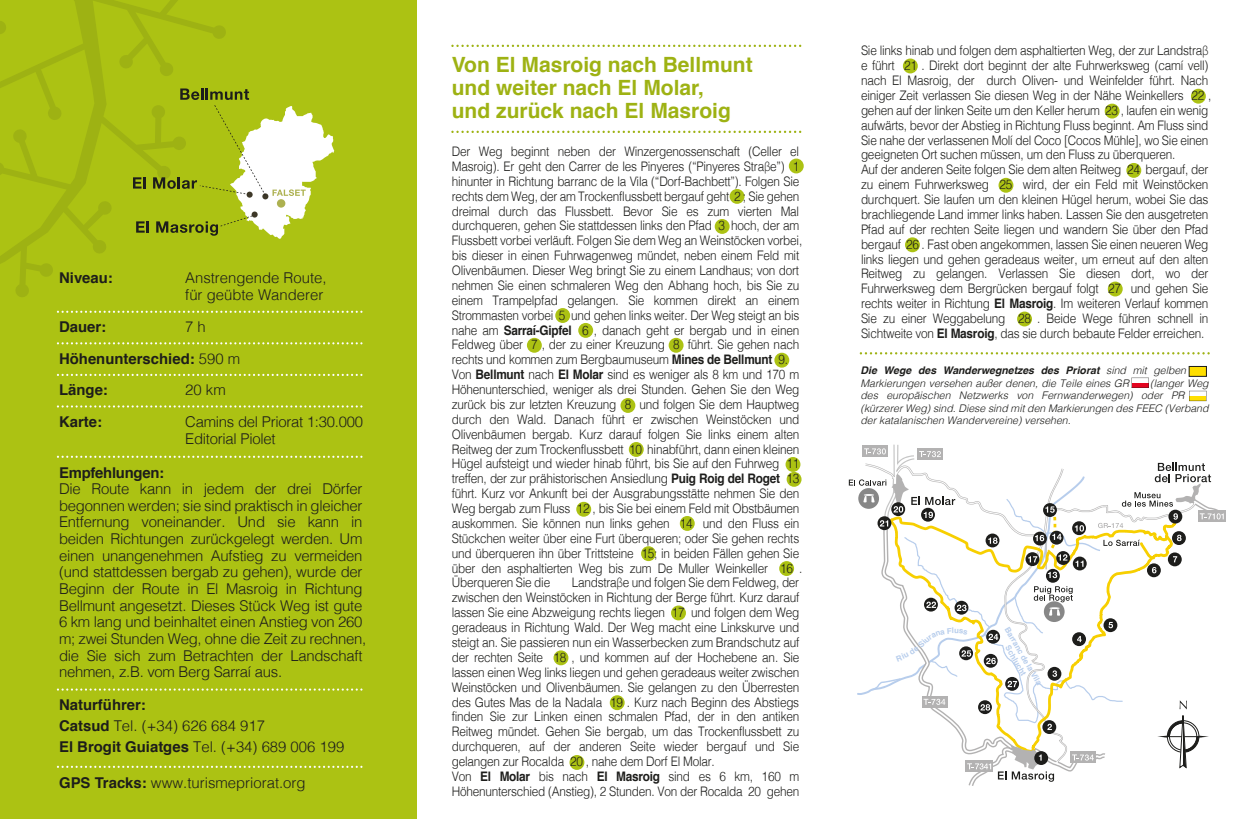
<style>
.page{position:relative;width:1241px;height:819px;background:#fff}
.page>*{position:absolute;margin:0;border:0;box-sizing:border-box;transform-origin:0 0}
.t1{font:700 21px/22.8px "Helvetica";color:#9eb213}
.t2{font:300 14.88px/16.6px "Helvetica";letter-spacing:-.02em;color:#1d1d1b}
.t3{font:300 14.88px/21px "Helvetica";color:#1d1d1b}
.t4{font:700 14.88px/31.5px "Helvetica";color:#1d1d1b}
.t5{font:700 14.88px "Helvetica";letter-spacing:-.02em;color:#1d1d1b}
.t6{font:300 13.12px/14.9px "Helvetica";letter-spacing:-.02em;color:#1d1d1b;scale:.9 1}
.t7{font:italic 300 10.5px/12.6px "Helvetica";color:#1d1d1b}
.t8{font:700 7.88px/8.8px "Helvetica";color:#b7cdec;text-align:center}
.s1{font-weight:300}
.s2{font-weight:700}
.s3{font-family:"Myriad Pro"}
</style>
<div class="page">
<div style="left:788px;top:158px;width:15px;height:15px;background:#acc213;border-radius:50%"></div>
<div style="left:729px;top:189px;width:15px;height:15px;background:#acc213;border-radius:50%"></div>
<div style="left:714px;top:219px;width:15px;height:15px;background:#acc213;border-radius:50%"></div>
<div style="left:555px;top:308px;width:15px;height:15px;background:#acc213;border-radius:50%"></div>
<div style="left:578px;top:323px;width:15px;height:15px;background:#acc213;border-radius:50%"></div>
<div style="left:527px;top:338px;width:14px;height:15px;background:#acc213;border-radius:50%"></div>
<div style="left:668px;top:338px;width:15px;height:15px;background:#acc213;border-radius:50%"></div>
<div style="left:774px;top:353px;width:15px;height:14px;background:#acc213;border-radius:50%"></div>
<div style="left:620px;top:398px;width:15px;height:15px;background:#acc213;border-radius:50%"></div>
<div style="left:628px;top:442px;width:15px;height:15px;background:#acc213;border-radius:50%"></div>
<div style="left:785px;top:457px;width:15px;height:15px;background:#acc213;border-radius:50%"></div>
<div style="left:786px;top:472px;width:15px;height:14px;background:#acc213;border-radius:50%"></div>
<div style="left:679px;top:516px;width:15px;height:15px;background:#acc213;border-radius:50%"></div>
<div style="left:641px;top:546px;width:15px;height:15px;background:#acc213;border-radius:50%"></div>
<div style="left:779px;top:561px;width:15px;height:15px;background:#acc213;border-radius:50%"></div>
<div style="left:671px;top:605px;width:15px;height:15px;background:#acc213;border-radius:50%"></div>
<div style="left:553px;top:650px;width:15px;height:15px;background:#acc213;border-radius:50%"></div>
<div style="left:609px;top:695px;width:15px;height:15px;background:#acc213;border-radius:50%"></div>
<div style="left:569px;top:755px;width:15px;height:14px;background:#acc213;border-radius:50%"></div>
<div style="left:576px;top:502px;width:15px;height:14px;background:#acc213;border-radius:50%"></div>
<div style="left:0;top:0;width:417px;height:819px;background:#acc213"></div>
<svg style="left:0;top:0;width:226px;height:312px"></svg>
<svg style="left:451px;top:131px;width:350px;height:2px"></svg>
<svg style="left:451px;top:45px;width:350px;height:2px"></svg>
<svg style="left:859px;top:352px;width:350px;height:2px"></svg>
<div style="left:1188px;top:366px;width:18px;height:10px;background:#ffdf00"></div>
<div style="left:1188px;top:366px;width:18px;height:10px;border:1px solid #1d1d1b"></div>
<svg style="left:1189px;top:391px;width:17px;height:10px"></svg>
<svg style="left:1131px;top:377px;width:17px;height:11px"></svg>
<svg style="left:57px;top:765px;width:305px;height:2px"></svg>
<svg style="left:57px;top:688px;width:305px;height:2px"></svg>
<svg style="left:57px;top:455px;width:305px;height:3px"></svg>
<svg style="left:57px;top:405px;width:305px;height:2px"></svg>
<svg style="left:57px;top:374px;width:305px;height:2px"></svg>
<svg style="left:57px;top:342px;width:305px;height:2px"></svg>
<svg style="left:57px;top:311px;width:305px;height:2px"></svg>
<svg style="left:133px;top:88px;width:201px;height:151px"></svg>
<hr style="left:893px;top:444px;width:1px;height:33px;background:#c6c6c6">
<svg style="left:1223px;top:510px;width:2px;height:12px"></svg>
<div style="left:902px;top:59px;width:15px;height:14px;background:#acc213;border-radius:50%"></div>
<div style="left:1190px;top:89px;width:15px;height:15px;background:#acc213;border-radius:50%"></div>
<div style="left:1104px;top:104px;width:15px;height:14px;background:#acc213;border-radius:50%"></div>
<div style="left:1126px;top:163px;width:15px;height:15px;background:#acc213;border-radius:50%"></div>
<div style="left:998px;top:178px;width:15px;height:15px;background:#acc213;border-radius:50%"></div>
<div style="left:904px;top:237px;width:15px;height:15px;background:#acc213;border-radius:50%"></div>
<div style="left:1107px;top:281px;width:15px;height:15px;background:#acc213;border-radius:50%"></div>
<div style="left:1016px;top:311px;width:15px;height:15px;background:#acc213;border-radius:50%"></div>
<svg style="left:848px;top:445px;width:375px;height:341px"></svg>
<p class="t4" style="left:59px;top:262px;width:55px">Niveau:</p>
<p class="t3" style="left:185px;top:267px;width:143px;line-height:17.8px">Anstrengende Route, für geübte Wanderer</p>
<p class="t4" style="left:59px;top:311px;width:49px">Dauer:</p>
<p class="t4" style="left:59px;top:311px;width:183px;text-indent:126px"><span class="s1">7 h<br></span>Höhenunterschied: <span class="s1">590 m<br></span>Länge:</p>
<p class="t2" style="left:185px;top:380px;width:42px">20 km</p>
<p class="t4" style="left:59px;top:406px;width:44px">Karte:</p>
<p class="t2" style="left:185px;top:411px;width:179px;line-height:17.8px">Camins del Priorat 1:30.000<br>Editorial Piolet</p>
<p class="t5" style="left:59px;top:460px;width:107px">Empfehlungen:</p>
<p class="t2" style="left:59px;top:479px;width:309px">Die Route kann in jedem der drei Dörfer begonnen werden; sie sind praktisch in gleicher Entfernung voneinander. Und sie kann in beiden Richtungen zurückgelegt werden. Um einen unangenehmen Aufstieg zu vermeiden (und stattdessen bergab zu gehen), wurde der Beginn der Route in El Masroig in Richtung Bellmunt angesetzt. Dieses Stück Weg ist gute 6 km lang und beinhaltet einen Anstieg von 260 m; zwei Stunden Weg, ohne die Zeit zu rechnen, die Sie sich zum Betrachten der Landschaft nehmen, z.B. vom Berg Sarraí aus.</p>
<p class="t3" style="left:59px;top:693px;width:287px"><span class="s2">Naturführer:<br>Catsud</span> Tel. (+34) 626 684 917<br><span class="s2">El Brogit Guiatges</span> Tel. (+34) 689 006 199</p>
<p class="t3" style="left:59px;top:770px;width:248px"><span class="s2">GPS Tracks:</span> www.turismepriorat.org</p>
<h1 class="t1" style="left:452px;top:53px;width:302px">Von El Masroig nach Bellmunt und weiter nach El Molar,<br>und zurück nach El Masroig</h1>
<p class="t6" style="left:451px;top:143px;width:391px">Der Weg beginnt neben der Winzergenossenschaft (Celler el Masroig). Er geht den Carrer de les Pinyeres (“Pinyeres Stra<span class="s3">β</span>e”) 1 hinunter in Richtung barranc de la Vila (“Dorf-Bachbett”). Folgen Sie rechts dem Weg, der am Trockenflussbett bergauf geht 2 ; Sie gehen dreimal durch das Flussbett. Bevor Sie es zum vierten Mal durchqueren, gehen Sie stattdessen links den Pfad 3 hoch, der am Flussbett vorbei verläuft. Folgen Sie dem Weg an Weinstöcken vorbei, bis dieser in einen Fuhrwagenweg mündet, neben einem Feld mit Olivenbäumen. Dieser Weg bringt Sie zu einem Landhaus; von dort nehmen Sie einen schmaleren Weg den Abhang hoch, bis Sie zu einem Trampelpfad gelangen. Sie kommen direkt an einem Strommasten vorbei 5 und gehen links weiter. Der Weg steigt an bis nahe am <span class="s2">Sarraí-Gipfel</span> 6 , danach geht er bergab und in einen Feldweg über 7 , der zu einer Kreuzung 8 führt. Sie gehen nach rechts und kommen zum Bergbaumuseum <span class="s2">Mines de Bellmunt</span> 9.<br>Von <span class="s2">Bellmunt</span> nach <span class="s2">El Molar</span> sind es weniger als 8 km und 170 m Höhenunterschied, weniger als drei Stunden. Gehen Sie den Weg zurück bis zur letzten Kreuzung 8 und folgen Sie dem Hauptweg durch den Wald. Danach führt er zwischen Weinstöcken und Olivenbäumen bergab. Kurz darauf folgen Sie links einem alten Reitweg der zum Trockenflussbett 10 hinabführt, dann einen kleinen Hügel aufsteigt und wieder hinab führt, bis Sie auf den Fuhrweg 11 treffen, der zur prähistorischen Ansiedlung <span class="s2">Puig Roig del Roget</span> 13 führt. Kurz vor Ankunft bei der Ausgrabungsstätte nehmen Sie den Weg bergab zum Fluss 12 , bis Sie bei einem Feld mit Obstbäumen auskommen. Sie können nun links gehen 14 und den Fluss ein Stückchen weiter über eine Furt überqueren; oder Sie gehen rechts und überqueren ihn über Trittsteine 15; in beiden Fällen gehen Sie über den asphaltierten Weg bis zum De Muller Weinkeller 16 .<br>Überqueren Sie die</p>
<p class="t6" style="left:451px;top:574px;width:387px;text-indent:120px">Landstra<span class="s3">β</span>e und folgen Sie dem Feldweg, der zwischen den Weinstöcken in Richtung der Berge führt. Kurz darauf lassen Sie eine Abzweigung rechts liegen 17 und folgen dem Weg geradeaus in Richtung Wald. Der Weg macht eine Linkskurve und steigt an. Sie passieren nun ein Wasserbecken zum Brandschutz auf der rechten Seite 18 , und kommen auf der Hochebene an. Sie lassen einen Weg links liegen und gehen geradeaus weiter zwischen Weinstöcken und Olivenbäumen. Sie gelangen zu den Überresten des Gutes Mas de la Nadala 19 . Kurz nach Beginn des Abstiegs finden Sie zur Linken einen schmalen Pfad, der in den antiken Reitweg mündet. Gehen Sie bergab, um das Trockenflussbett zu durchqueren, auf der anderen Seite wieder bergauf und Sie gelangen zur Rocalda 20 , nahe dem Dorf El Molar.<br>Von <span class="s2">El Molar</span> bis nach <span class="s2">El Masroig</span> sind es 6 km, 160 m Höhenunterschied (Anstieg), 2 Stunden. Von der Rocalda 20 gehen</p>
<p class="t6" style="left:860px;top:42px;width:391px">Sie links hinab und folgen dem asphaltierten Weg, der zur Landstra<span class="s3">β </span>e führt 21 . Direkt dort beginnt der alte Fuhrwerksweg (camí vell) nach El Masroig, der durch Oliven- und Weinfelder führt. Nach einiger Zeit verlassen Sie diesen Weg in der Nähe Weinkellers 22 , gehen auf der linken Seite um den Keller herum 23 , laufen ein wenig aufwärts, bevor der Abstieg in Richtung Fluss beginnt. Am Fluss sind Sie nahe der verlassenen Molí del Coco [Cocos Mühle], wo Sie einen geeigneten Ort suchen müssen, um den Fluss zu überqueren.<br>Auf der anderen Seite folgen Sie dem alten Reitweg 24 bergauf, der zu einem Fuhrwerksweg 25 wird, der ein Feld mit Weinstöcken durchquert. Sie laufen um den kleinen Hügel herum, wobei Sie das brachliegende Land immer links haben. Lassen Sie den ausgetreten Pfad auf der rechten Seite liegen und wandern Sie über den Pfad bergauf 26 . Fast oben angekommen, lassen Sie einen neueren Weg links liegen und gehen geradeaus weiter, um erneut auf den alten Reitweg zu gelangen. Verlassen Sie diesen dort, wo der Fuhrwerksweg dem Bergrücken bergauf folgt 27 und gehen Sie rechts weiter in Richtung <span class="s2">El Masroig</span>. Im weiteren Verlauf kommen Sie zu einer Weggabelung 28 . Beide Wege führen schnell in Sichtweite von <span class="s2">El Masroig</span>, das sie durch bebaute Felder erreichen.</p>
<p class="t7" style="left:860px;top:363px;width:327px"><span class="s2">Die Wege des Wanderwegnetzes des Priorat</span> sind mit gelben<br>Markierungen versehen außer denen, die Teile eines GR</p>
<p class="t7" style="left:860px;top:376px;width:349px;text-indent:290px">(langer Weg des europäischen Netzwerks von Fernwanderwegen) oder PR (kürzerer Weg) sind. Diese sind mit den Markierungen des FEEC (Verband der katalanischen Wandervereine) versehen.</p>
<p class="t8" style="left:1010px;top:625px;width:67px;rotate:60deg">Barranc de la Vila<br>Schlucht</p>
</div>
